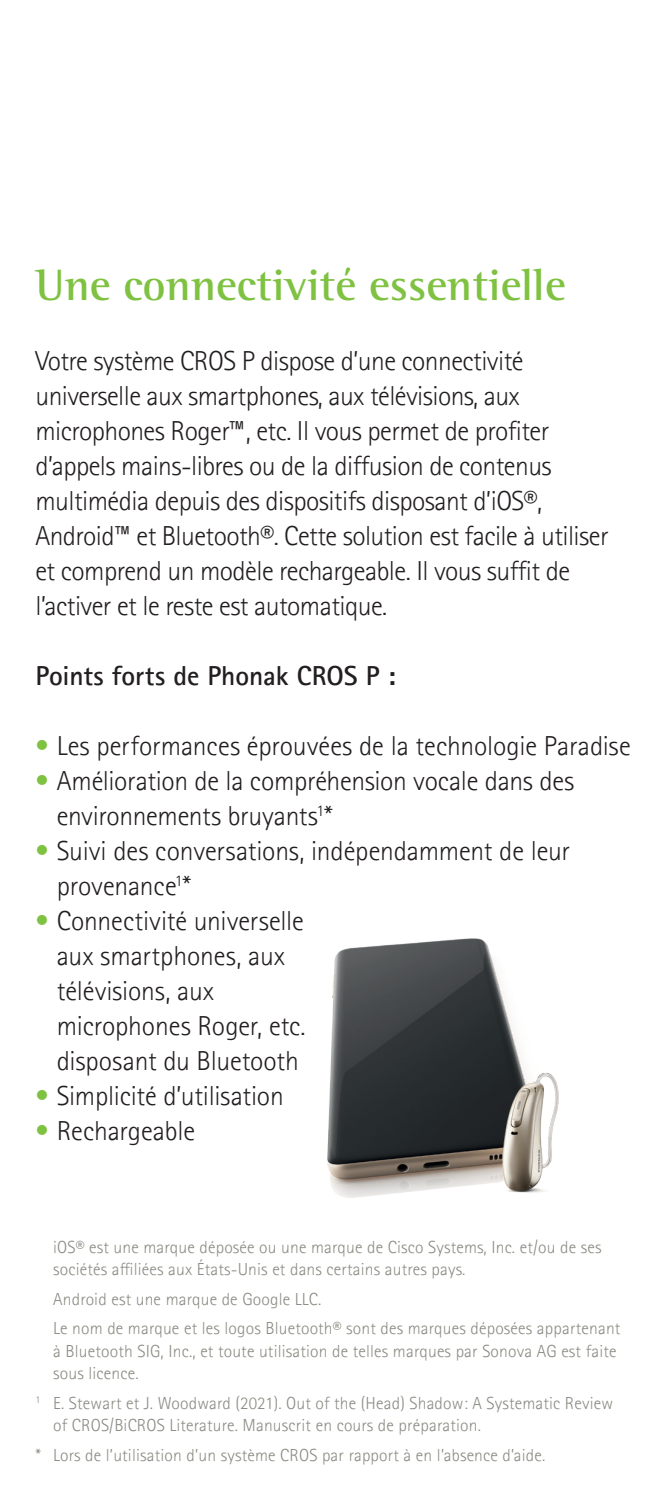
<style>
.page{position:relative;width:667px;height:1489px;background:#fff}
.page>*{position:absolute;margin:0;border:0;box-sizing:border-box;transform-origin:0 0}
.t1{font:700 45px "Rotis Semifor Phonak";color:#7fc241}
.t2{font:300 27.5px/35px "Rotis Sansfor Phonak";letter-spacing:-.02em;color:#231f20}
.t3{font:700 27.5px "Rotis Sansfor Phonak";letter-spacing:-.005em;color:#231f20}
.t4{font:300 17.5px/22.5px "Rotis Sansfor Phonak";letter-spacing:.01em;color:#8b8b83}
.s1{font-weight:700}
.s2{color:#7fc241}
</style>
<div class="page">
<img style="left:327px;top:938px;width:179px;height:260px">
<img style="left:410px;top:1010px;width:149px;height:188px">
<h1 class="t1" style="left:35px;top:257px;width:531px">Une connectivité essentielle</h1>
<p class="t2" style="left:35px;top:343px;width:574px">Votre système CROS P dispose d’une connectivité universelle aux smartphones, aux télévisions, aux microphones Roger<span class="s1">™</span>, etc. Il vous permet de profiter d’appels mains-libres ou de la diffusion de contenus multimédia depuis des dispositifs disposant d’iOS®, Android™ et Bluetooth®. Cette solution est facile à utiliser et comprend un modèle rechargeable. Il vous suffit de l’activer et le reste est automatique.</p>
<p class="t3" style="left:35px;top:658px;width:361px">Points forts de Phonak CROS P :</p>
<p class="t2" style="left:35px;top:728px;width:596px"><span class="s2">•</span> Les performances éprouvées de la technologie Paradise</p>
<p class="t2" style="left:57px;top:763px;width:518px;text-indent:-21px"><span class="s2">•</span> Amélioration de la compréhension vocale dans des environnements bruyants<sup>1</sup>*</p>
<p class="t2" style="left:57px;top:835px;width:514px;text-indent:-21px"><span class="s2">•</span> Suivi des conversations, indépendamment de leur provenance<sup>1</sup>*</p>
<p class="t2" style="left:57px;top:905px;width:250px;text-indent:-21px"><span class="s2">•</span> Connectivité universelle aux smartphones, aux télévisions, aux microphones Roger, etc. disposant du Bluetooth</p>
<p class="t2" style="left:35px;top:1080px;width:250px"><span class="s2">•</span> Simplicité d’utilisation</p>
<p class="t2" style="left:35px;top:1113px;width:161px"><span class="s2">•</span> Rechargeable</p>
<p class="t4" style="left:53px;top:1235px;width:549px">iOS® est une marque déposée ou une marque de Cisco Systems, Inc. et/ou de ses sociétés affiliées aux États-Unis et dans certains autres pays.</p>
<p class="t4" style="left:53px;top:1284px;width:568px;line-height:29.5px">Android est une marque de Google LLC.<br>Le nom de marque et les logos Bluetooth® sont des marques déposées appartenant</p>
<p class="t4" style="left:53px;top:1339px;width:564px">à Bluetooth SIG, Inc., et toute utilisation de telles marques par Sonova AG est faite sous licence.</p>
<p class="t4" style="left:53px;top:1391px;width:561px;text-indent:-18px"><sup>1</sup> E. Stewart et J. Woodward (2021). Out of the (Head) Shadow: A Systematic Review of CROS/BiCROS Literature. Manuscrit en cours de préparation.</p>
<p class="t4" style="left:35px;top:1443px;width:511px">* Lors de l’utilisation d’un système CROS par rapport à en l’absence d’aide.</p>
</div>
